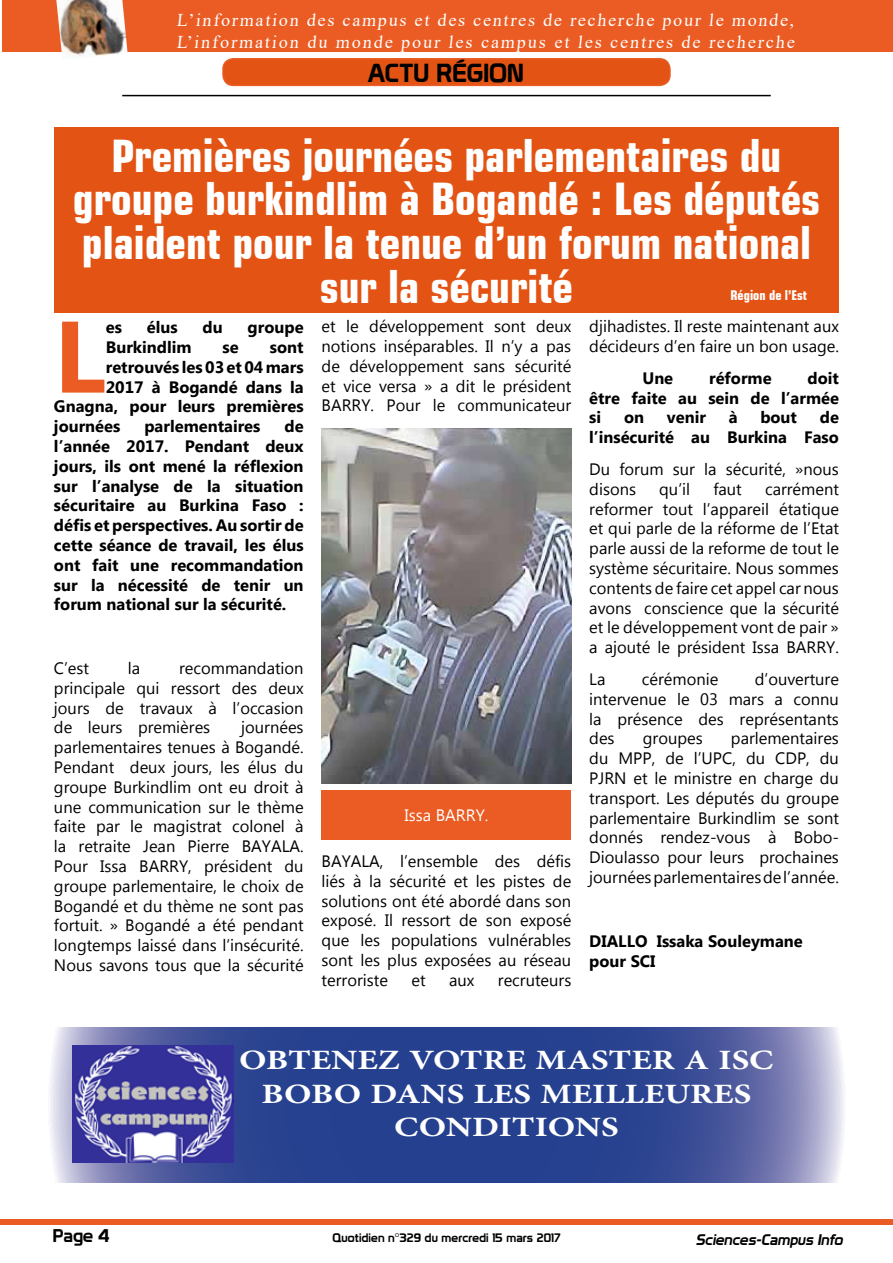
<style>
.page{position:relative;width:893px;height:1263px;background:#fff}
.page>*{position:absolute;margin:0;border:0;box-sizing:border-box;transform-origin:0 0}
.t1{font:700 101.4px "Myanmar Text";color:#ea5c24}
.t2{font:700 condensed 45px/43.5px "Square 721 BT";color:#fff;text-align:center}
.t3{font:700 39.15px/33.5px "Adobe Arabic";color:#fff;text-align:center;scale:1.22 1}
.t4{font:25.5px "Prototype";color:#000}
.t5{font:18px/21.6px "Times New Roman";letter-spacing:.105em;color:#fff}
.t6{font:18px "Prototype";color:#000}
.t7{font:16.5px/19.8px "Myanmar Text";color:#000;text-align:justify}
.t8{font:700 16.5px/19.8px "Myanmar Text";color:#000;text-align:justify}
.t9{font:16.5px "Myanmar Text";color:#fff}
.t10{font:italic 15px "Prototype";color:#000}
.t11{font:700 condensed 13.5px "Square 721 BT";color:#fff}
.t12{font:12px "Prototype";letter-spacing:.01em;color:#000}
</style>
<div class="page">
<div style="left:1px;top:1219px;width:892px;height:6px;background:#ea5c24"></div>
<hr style="left:122px;top:95px;width:649px;height:1px;background:#000">
<div style="left:2px;top:0;width:891px;height:51px;background:#ea5c24"></div>
<img style="left:56px;top:0;width:72px;height:58px">
<svg style="left:50px;top:1027px;width:794px;height:156px;background:#43579c"></svg>
<img style="left:73px;top:1046px;width:160px;height:116px">
<div style="left:54px;top:127px;width:785px;height:186px;background:#e35414"></div>
<div style="left:223px;top:59px;width:447px;height:26px;background:#e35414;border-radius:10px"></div>
<div style="left:222px;top:58px;width:449px;height:28px;border:2px solid #ea5c24;border-radius:10px"></div>
<img style="left:322px;top:429px;width:249px;height:355px">
<div style="left:322px;top:790px;width:249px;height:50px;background:#ea5c24"></div>
<p class="t5" style="left:176px;top:9px;width:622px">L’information des campus et des centres de recherche pour le monde,<br>L’information du monde pour les campus et les centres de recherche</p>
<h3 class="t4" style="left:368px;top:58px;width:158px">ACTU RÉGION</h3>
<h2 class="t2" style="left:73px;top:134px;width:749px">Premières journées parlementaires du groupe burkindlim à Bogandé : Les députés plaident pour la tenue d’un forum national sur la sécurité</h2>
<p class="t11" style="left:730px;top:286px;width:78px">Région de l’Est</p>
<h1 class="t1" style="left:54px;top:298px;width:53px">L</h1>
<p class="t8" style="left:106px;top:318px;width:18px">es</p>
<p class="t8" style="left:147px;top:318px;width:32px">élus</p>
<p class="t8" style="left:203px;top:318px;width:22px">du</p>
<p class="t8" style="left:248px;top:318px;width:58px">groupe</p>
<p class="t8" style="left:106px;top:337px;width:87px">Burkindlim</p>
<p class="t8" style="left:223px;top:337px;width:18px">se</p>
<p class="t8" style="left:270px;top:337px;width:35px">sont</p>
<p class="t8" style="left:106px;top:357px;width:199px">retrouvés les 03 et 04 mars</p>
<p class="t8" style="left:106px;top:377px;width:199px">2017 à Bogandé dans la</p>
<p class="t8" style="left:54px;top:397px;width:251px">Gnagna, pour leurs premières</p>
<p class="t8" style="left:54px;top:417px;width:68px">journées</p>
<p class="t8" style="left:144px;top:417px;width:118px">parlementaires</p>
<p class="t8" style="left:54px;top:417px;width:251px;text-indent:230px">de l’année 2017. Pendant deux jours, ils ont mené la réflexion sur l’analyse de la situation sécuritaire au Burkina Faso : défis et perspectives. Au sortir de cette séance de travail, les élus ont fait une recommandation sur la nécessité de tenir un forum national sur la sécurité.</p>
<p class="t7" style="left:54px;top:658px;width:251px;text-indent:125px">recommandation principale qui ressort des deux jours de travaux à l’occasion de leurs premières</p>
<p class="t7" style="left:54px;top:658px;width:37px">C’est</p>
<p class="t7" style="left:128px;top:658px;width:14px">la</p>
<p class="t7" style="left:54px;top:718px;width:251px;text-indent:187px">journées parlementaires tenues à Bogandé.<br>Pendant deux jours, les élus du groupe Burkindlim ont eu droit à une communication sur le thème faite par le magistrat colonel à la retraite Jean Pierre BAYALA.<br>Pour Issa BARRY, président du groupe parlementaire, le choix de Bogandé et du thème ne sont pas fortuit. » Bogandé a été pendant longtemps laissé dans l’insécurité.<br>Nous savons tous que la sécurité</p>
<p class="t7" style="left:322px;top:317px;width:251px">et le développement sont deux notions inséparables. Il n’y a pas de développement sans sécurité et vice versa » a dit le président BARRY. Pour le communicateur</p>
<p class="t9" style="left:405px;top:805px;width:85px">Issa BARRY.</p>
<p class="t7" style="left:322px;top:851px;width:251px">BAYALA, l’ensemble des défis liés à la sécurité et les pistes de solutions ont été abordé dans son exposé. Il ressort de son exposé que les populations vulnérables sont les plus exposées au réseau terroriste</p>
<p class="t7" style="left:411px;top:970px;width:16px">et</p>
<p class="t7" style="left:449px;top:970px;width:27px">aux</p>
<p class="t7" style="left:498px;top:970px;width:75px">recruteurs</p>
<p class="t7" style="left:589px;top:317px;width:251px">djihadistes. Il reste maintenant aux décideurs d’en faire un bon usage.</p>
<p class="t8" style="left:642px;top:368px;width:32px">Une</p>
<p class="t8" style="left:709px;top:368px;width:64px">réforme</p>
<p class="t8" style="left:589px;top:368px;width:251px;text-indent:218px">doit être faite au sein de l’armée si</p>
<p class="t8" style="left:589px;top:408px;width:251px;text-align:right">de<br>l’insécurité au Burkina Faso</p>
<p class="t7" style="left:589px;top:459px;width:251px">Du forum sur la sécurité, »nous disons</p>
<p class="t8" style="left:624px;top:408px;width:22px">on</p>
<p class="t8" style="left:667px;top:408px;width:41px">venir</p>
<p class="t8" style="left:729px;top:408px;width:10px">à</p>
<p class="t8" style="left:760px;top:408px;width:38px">bout</p>
<p class="t7" style="left:589px;top:479px;width:251px;text-indent:176px">carrément reformer tout l’appareil étatique et qui parle de la réforme de l’Etat parle aussi de la reforme de tout le système sécuritaire. Nous sommes contents de faire cet appel car nous avons conscience que la sécurité et le développement vont de pair » a ajouté le président Issa BARRY.</p>
<p class="t7" style="left:589px;top:669px;width:18px">La</p>
<p class="t7" style="left:642px;top:669px;width:78px">cérémonie</p>
<p class="t7" style="left:659px;top:479px;width:32px">qu’il</p>
<p class="t7" style="left:713px;top:479px;width:30px">faut</p>
<p class="t7" style="left:589px;top:669px;width:251px;text-indent:166px">d’ouverture intervenue le 03 mars a connu la présence des représentants des</p>
<p class="t7" style="left:589px;top:729px;width:251px;text-indent:142px">parlementaires du MPP, de l’UPC, du CDP, du PJRN et le ministre en charge du transport. Les députés du groupe parlementaire Burkindlim se sont donnés rendez-vous à Bobo-Dioulasso pour leurs prochaines journées parlementaires de l’année.</p>
<p class="t7" style="left:643px;top:729px;width:61px">groupes</p>
<p class="t8" style="left:589px;top:931px;width:215px">DIALLO Issaka Souleymane pour SCI</p>
<h3 class="t3" style="left:239px;top:1039px;width:439px">OBTENEZ VOTRE MASTER A ISC<br>BOBO DANS LES MEILLEURES<br>CONDITIONS</h3>
<p class="t6" style="left:53px;top:1225px;width:58px">Page 4</p>
<p class="t12" style="left:332px;top:1230px;width:230px">Quotidien n°329 du mercredi 15 mars 2017</p>
<p class="t10" style="left:696px;top:1231px;width:152px">Sciences-Campus Info</p>
</div>
